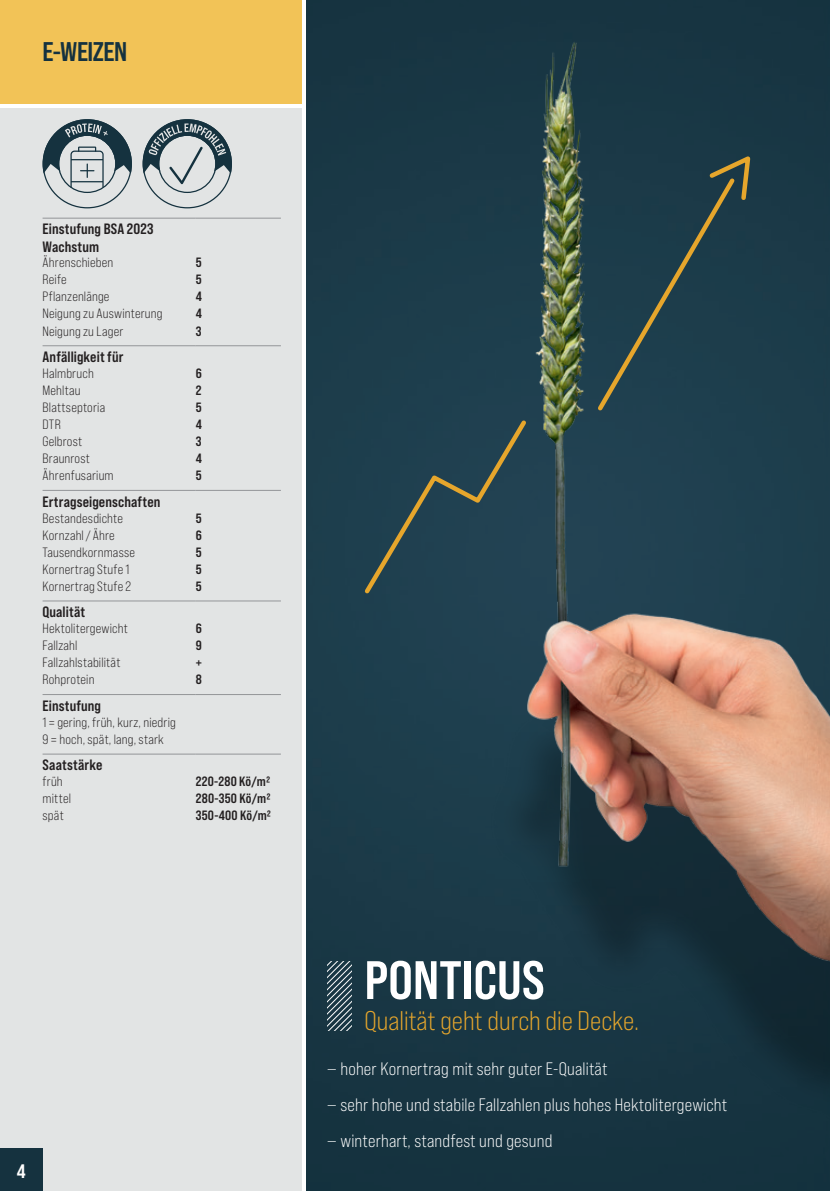
<style>
.page{position:relative;width:830px;height:1191px;background:#fff}
.page>*{position:absolute;margin:0;border:0;box-sizing:border-box;transform-origin:0 0}
.t1{font:54px "Bebas Neue Pro Sm E Bd";color:#fff}
.t2{font:27px "Bebas Neue Pro Sm E Bk";color:#e6a62c}
.t3{font:27px "Bebas Neue Pro Sm E Bd";letter-spacing:-.02em;color:#15323f}
.t4{font:19.5px "Bebas Neue Pro Sm E Bd";color:#fff}
.t5{font:18px/36px "Bebas Neue Pro Sm E Bk";letter-spacing:.01em;color:#fff}
.t6{font:15px/18px "Bebas Neue Pro Sm E Bd";letter-spacing:.01em;color:#231f20}
.t7{font:13.5px/16.5px "Bebas Neue Pro Sm E Bk";letter-spacing:.015em;color:#231f20}
.t8{font:13.5px "Bebas Neue Pro Sm E Bd";letter-spacing:.015em;color:#231f20}
</style>
<div class="page">
<div style="left:0;top:108px;width:302px;height:1083px;background:#e2e4e4"></div>
<div style="left:0;top:0;width:302px;height:104px;background:#f2c357"></div>
<div style="left:306px;top:0;width:523px;height:1191px;background:#1b3a48"></div>
<div style="left:451px;top:666px;width:20px;height:525px;background:#1b3947"></div>
<img style="left:471px;top:3px;width:358px;height:1188px">
<svg style="left:327px;top:961px;width:24px;height:69px;background:#4d646e"></svg>
<div style="left:361px;top:416px;width:168px;height:181px;background:#204050"></div>
<div style="left:593px;top:151px;width:160px;height:263px;background:#1d3d4a"></div>
<hr style="left:43px;top:218px;width:153px;height:1px;background:#939598">
<hr style="left:196px;top:218px;width:85px;height:1px;background:#939598">
<hr style="left:43px;top:345px;width:153px;height:1px;background:#939598">
<hr style="left:196px;top:345px;width:85px;height:1px;background:#939598">
<hr style="left:43px;top:490px;width:153px;height:1px;background:#939598">
<hr style="left:196px;top:490px;width:85px;height:1px;background:#939598">
<hr style="left:43px;top:600px;width:153px;height:1px;background:#939598">
<hr style="left:196px;top:600px;width:85px;height:1px;background:#939598">
<hr style="left:43px;top:694px;width:153px;height:1px;background:#939598">
<hr style="left:196px;top:694px;width:85px;height:1px;background:#939598">
<hr style="left:43px;top:753px;width:153px;height:1px;background:#939598">
<hr style="left:196px;top:753px;width:85px;height:1px;background:#939598">
<svg style="left:43px;top:119px;width:89px;height:89px"></svg>
<svg style="left:142px;top:119px;width:90px;height:89px"></svg>
<div style="left:0;top:1148px;width:43px;height:43px;background:#15323f"></div>
<h2 class="t3" style="left:43px;top:36px;width:86px">E-WEIZEN</h2>
<p class="t6" style="left:43px;top:219px;width:113px">Einstufung BSA 2023<br>Wachstum</p>
<p class="t7" style="left:43px;top:254px;width:72px">Ährenschieben</p>
<p class="t8" style="left:196px;top:255px;width:7px">5</p>
<p class="t7" style="left:43px;top:271px;width:26px">Reife</p>
<p class="t8" style="left:196px;top:272px;width:7px">5</p>
<p class="t7" style="left:42px;top:288px;width:68px">Pflanzenlänge</p>
<p class="t8" style="left:196px;top:289px;width:8px">4</p>
<p class="t7" style="left:42px;top:305px;width:121px">Neigung zu Auswinterung</p>
<p class="t8" style="left:196px;top:306px;width:8px">4</p>
<p class="t7" style="left:42px;top:322px;width:82px">Neigung zu Lager</p>
<p class="t8" style="left:196px;top:323px;width:7px">3</p>
<p class="t6" style="left:43px;top:347px;width:82px">Anfälligkeit für</p>
<p class="t7" style="left:43px;top:365px;width:53px">Halmbruch</p>
<p class="t8" style="left:196px;top:365px;width:8px">6</p>
<p class="t7" style="left:43px;top:382px;width:39px">Mehltau</p>
<p class="t8" style="left:196px;top:382px;width:7px">2</p>
<p class="t7" style="left:43px;top:399px;width:64px">Blattseptoria</p>
<p class="t8" style="left:196px;top:399px;width:7px">5</p>
<p class="t7" style="left:43px;top:416px;width:20px">DTR</p>
<p class="t8" style="left:196px;top:416px;width:8px">4</p>
<p class="t7" style="left:43px;top:433px;width:41px">Gelbrost</p>
<p class="t8" style="left:196px;top:433px;width:7px">3</p>
<p class="t7" style="left:43px;top:450px;width:49px">Braunrost</p>
<p class="t8" style="left:196px;top:450px;width:8px">4</p>
<p class="t7" style="left:43px;top:467px;width:73px">Ährenfusarium</p>
<p class="t8" style="left:196px;top:467px;width:7px">5</p>
<p class="t6" style="left:43px;top:492px;width:119px">Ertragseigenschaften</p>
<p class="t7" style="left:43px;top:509px;width:82px">Bestandesdichte</p>
<p class="t8" style="left:196px;top:510px;width:7px">5</p>
<p class="t7" style="left:43px;top:526px;width:74px">Kornzahl/Ähre</p>
<p class="t8" style="left:196px;top:527px;width:8px">6</p>
<p class="t7" style="left:43px;top:543px;width:94px">Tausendkornmasse</p>
<p class="t8" style="left:196px;top:544px;width:7px">5</p>
<p class="t7" style="left:42px;top:560px;width:88px">Kornertrag Stufe 1</p>
<p class="t8" style="left:196px;top:561px;width:7px">5</p>
<p class="t7" style="left:42px;top:577px;width:90px">Kornertrag Stufe 2</p>
<p class="t8" style="left:196px;top:578px;width:7px">5</p>
<p class="t6" style="left:43px;top:602px;width:44px">Qualität</p>
<p class="t7" style="left:43px;top:620px;width:87px">Hektolitergewicht</p>
<p class="t8" style="left:196px;top:620px;width:8px">6</p>
<p class="t7" style="left:43px;top:637px;width:36px">Fallzahl</p>
<p class="t8" style="left:196px;top:637px;width:8px">9</p>
<p class="t7" style="left:42px;top:654px;width:79px">Fallzahlstabilität</p>
<p class="t8" style="left:196px;top:654px;width:8px">+</p>
<p class="t7" style="left:42px;top:671px;width:53px">Rohprotein</p>
<p class="t8" style="left:196px;top:671px;width:8px">8</p>
<p class="t6" style="left:43px;top:696px;width:60px">Einstufung</p>
<p class="t7" style="left:43px;top:714px;width:135px">1 = gering, früh, kurz, niedrig<br>9 = hoch, spät, lang, stark</p>
<p class="t6" style="left:43px;top:756px;width:61px">Saatstärke</p>
<p class="t7" style="left:43px;top:773px;width:22px">früh</p>
<p class="t8" style="left:196px;top:773px;width:76px">220-280 Kö/m2</p>
<p class="t7" style="left:43px;top:790px;width:30px">mittel</p>
<p class="t8" style="left:196px;top:790px;width:76px">280-350 Kö/m2</p>
<p class="t7" style="left:43px;top:807px;width:23px">spät</p>
<p class="t8" style="left:196px;top:807px;width:77px">350-400 Kö/m2</p>
<h3 class="t4" style="left:17px;top:1159px;width:10px">4</h3>
<h1 class="t1" style="left:364px;top:948px;width:182px">PONTICUS</h1>
<h2 class="t2" style="left:364px;top:1005px;width:276px">Qualität geht durch die Decke.</h2>
<h3 class="t5" style="left:327px;top:1050px;width:401px">‒ hoher Kornertrag mit sehr guter E-Qualität<br>‒ sehr hohe und stabile Fallzahlen plus hohes Hektolitergewicht ‒ winterhart, standfest und gesund</h3>
</div>
